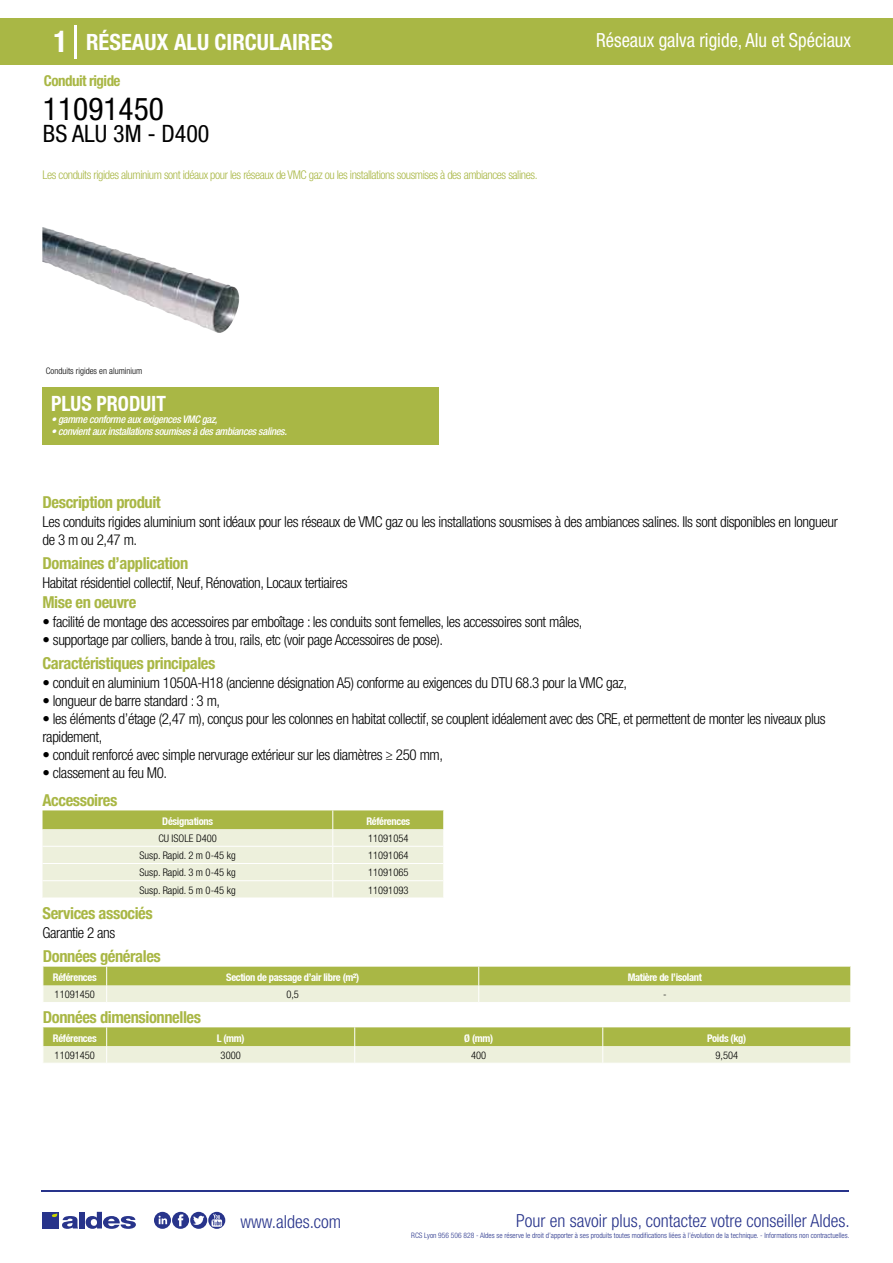
<style>
.page{position:relative;width:893px;height:1263px;background:#fff}
.page>*{position:absolute;margin:0;border:0;box-sizing:border-box;transform-origin:0 0}
.t1{font:condensed 31.5px "Helvetica Neue LT Std";color:#000}
.t2{font:condensed 24px "Helvetica Neue LT Std";color:#000}
.t3{font:700 condensed 22.5px "Helvetica Neue LT Std";color:#fff}
.t4{font:700 condensed 21px "Helvetica Neue";color:#fff;scale:.95 1}
.t5{font:condensed 19.5px "Helvetica Neue LT Std";color:#fff;scale:.95 1}
.t6{font:300 condensed 18px "Helvetica Neue";color:#28348b}
.t7{font:700 condensed 16.5px "Helvetica Neue LT Std";letter-spacing:-.025em;color:#a9b745}
.t8{font:300 condensed 15px/18px "Helvetica Neue LT Std";letter-spacing:-.025em;color:#000}
.t9{font:700 condensed 15px "Helvetica Neue LT Std";letter-spacing:-.035em;color:#a9b745}
.t10{font:300 condensed 12px "Helvetica Neue LT Std";letter-spacing:-.035em;color:#a9b745}
.t11{font:300 condensed 10.5px "Helvetica Neue";color:#000}
.t12{font:700 condensed 10.5px "Helvetica Neue";letter-spacing:-.03em;color:#fff}
.t13{font:italic 500 condensed 10.5px "Helvetica Neue";letter-spacing:-.03em;color:#fff}
.t14{font:300 condensed 9px "Helvetica Neue";color:#000}
.t15{font:300 condensed 7.5px "Helvetica Neue";color:#28348b}
.s1{font-size:30px}
</style>
<div class="page">
<div style="left:0;top:18px;width:893px;height:46px;background:#a9b745"></div>
<div style="left:43px;top:387px;width:396px;height:57px;background:#a9b745"></div>
<hr style="left:74px;top:25px;width:2px;height:33px;background:#fff">
<svg style="left:43px;top:227px;width:197px;height:106px"></svg>
<svg style="left:43px;top:810px;width:401px;height:88px;background:#dfe4bd"></svg>
<svg style="left:43px;top:967px;width:808px;height:35px;background:#c9d28d"></svg>
<svg style="left:43px;top:1027px;width:808px;height:36px;background:#cad28e"></svg>
<hr style="left:41px;top:1190px;width:808px;height:1px;background:#28348b">
<svg style="left:154px;top:1212px;width:71px;height:17px"></svg>
<div style="left:42px;top:1212px;width:17px;height:16px;background:#28348b"></div>
<div style="left:79px;top:1212px;width:5px;height:16px;background:#28348b"></div>
<svg style="left:86px;top:1212px;width:50px;height:17px"></svg>
<svg style="left:52px;top:1213px;width:26px;height:16px"></svg>
<h3 class="t3" style="left:54px;top:28px;width:281px"><span class="s1">1</span> RÉSEAUX ALU CIRCULAIRES</h3>
<h3 class="t5" style="left:596px;top:29px;width:270px">Réseaux galva rigide, Alu et Spéciaux</h3>
<p class="t9" style="left:44px;top:71px;width:78px">Conduit rigide</p>
<h1 class="t1" style="left:43px;top:91px;width:122px">11091450</h1>
<h2 class="t2" style="left:43px;top:120px;width:168px">BS ALU 3M - D400</h2>
<p class="t10" style="left:43px;top:167px;width:497px">Les conduits rigides aluminium sont idéaux pour les réseaux de VMC gaz ou les installations sousmises à des ambiances salines.</p>
<p class="t14" style="left:46px;top:365px;width:98px">Conduits rigides en aluminium</p>
<h3 class="t4" style="left:51px;top:391px;width:122px">PLUS PRODUIT</h3>
<p class="t13" style="left:51px;top:413px;width:168px">• gamme conforme aux exigences VMC gaz,</p>
<p class="t13" style="left:51px;top:425px;width:237px">• convient aux installations soumises à des ambiances salines.</p>
<p class="t7" style="left:43px;top:492px;width:120px">Description produit</p>
<p class="t8" style="left:43px;top:513px;width:797px">Les conduits rigides aluminium sont idéaux pour les réseaux de VMC gaz ou les installations sousmises à des ambiances salines. Ils sont disponibles en longueur de 3 m ou 2,47 m.</p>
<p class="t8" style="left:43px;top:573px;width:307px">Habitat résidentiel collectif, Neuf, Rénovation, Locaux tertiaires</p>
<p class="t8" style="left:43px;top:613px;width:541px">• facilité de montage des accessoires par emboîtage : les conduits sont femelles, les accessoires sont mâles,</p>
<p class="t8" style="left:43px;top:631px;width:402px">• supportage par colliers, bande à trou, rails, etc (voir page Accessoires de pose).</p>
<p class="t7" style="left:43px;top:553px;width:147px">Domaines d’application</p>
<p class="t7" style="left:43px;top:592px;width:95px">Mise en oeuvre</p>
<p class="t7" style="left:43px;top:653px;width:174px">Caractéristiques principales</p>
<p class="t8" style="left:43px;top:674px;width:586px">• conduit en aluminium 1050A-H18 (ancienne désignation A5) conforme au exigences du DTU 68.3 pour la VMC gaz,</p>
<p class="t8" style="left:43px;top:692px;width:179px">• longueur de barre standard : 3 m,</p>
<p class="t8" style="left:43px;top:710px;width:785px">• les éléments d’étage (2,47 m), conçus pour les colonnes en habitat collectif, se couplent idéalement avec des CRE, et permettent de monter les niveaux plus rapidement,</p>
<p class="t8" style="left:43px;top:746px;width:402px">• conduit renforcé avec simple nervurage extérieur sur les diamètres ≥ 250 mm,</p>
<p class="t8" style="left:43px;top:764px;width:126px">• classement au feu M0.</p>
<p class="t7" style="left:43px;top:790px;width:76px">Accessoires</p>
<p class="t12" style="left:162px;top:815px;width:52px">Désignations</p>
<p class="t12" style="left:366px;top:815px;width:45px">Références</p>
<p class="t11" style="left:158px;top:832px;width:60px">CU ISOLE D400</p>
<p class="t11" style="left:368px;top:832px;width:42px">11091054</p>
<p class="t11" style="left:140px;top:849px;width:98px">Susp. Rapid. 2 m 0-45 kg</p>
<p class="t11" style="left:368px;top:849px;width:42px">11091064</p>
<p class="t11" style="left:140px;top:866px;width:98px">Susp. Rapid. 3 m 0-45 kg</p>
<p class="t11" style="left:368px;top:866px;width:42px">11091065</p>
<p class="t11" style="left:140px;top:884px;width:98px">Susp. Rapid. 5 m 0-45 kg</p>
<p class="t11" style="left:368px;top:884px;width:42px">11091093</p>
<p class="t7" style="left:43px;top:903px;width:112px">Services associés</p>
<p class="t8" style="left:43px;top:923px;width:74px">Garantie 2 ans</p>
<p class="t7" style="left:43px;top:946px;width:119px">Données générales</p>
<p class="t12" style="left:53px;top:971px;width:45px">Références</p>
<p class="t12" style="left:226px;top:971px;width:135px">Section de passage d’air libre (m²)</p>
<p class="t12" style="left:628px;top:971px;width:76px">Matière de l’isolant</p>
<p class="t11" style="left:55px;top:988px;width:42px">11091450</p>
<p class="t11" style="left:286px;top:988px;width:14px">0,5</p>
<p class="t11" style="left:663px;top:988px;width:5px">-</p>
<p class="t7" style="left:43px;top:1007px;width:160px">Données dimensionnelles</p>
<p class="t12" style="left:53px;top:1032px;width:45px">Références</p>
<p class="t12" style="left:217px;top:1032px;width:29px">L (mm)</p>
<p class="t12" style="left:464px;top:1032px;width:30px">Ø (mm)</p>
<p class="t12" style="left:707px;top:1032px;width:41px">Poids (kg)</p>
<p class="t11" style="left:55px;top:1049px;width:42px">11091450</p>
<p class="t11" style="left:221px;top:1049px;width:22px">3000</p>
<p class="t11" style="left:471px;top:1049px;width:17px">400</p>
<p class="t11" style="left:715px;top:1049px;width:24px">9,504</p>
<p class="t6" style="left:240px;top:1211px;width:102px">www.aldes.com</p>
<p class="t6" style="left:516px;top:1211px;width:335px">Pour en savoir plus, contactez votre conseiller Aldes.</p>
<p class="t15" style="left:411px;top:1230px;width:440px">RCS Lyon 956 506 828 - Aldes se réserve le droit d’apporter à ses produits toutes modifications liées à l’évolution de la technique. - Informations non contractuelles.</p>
</div>
